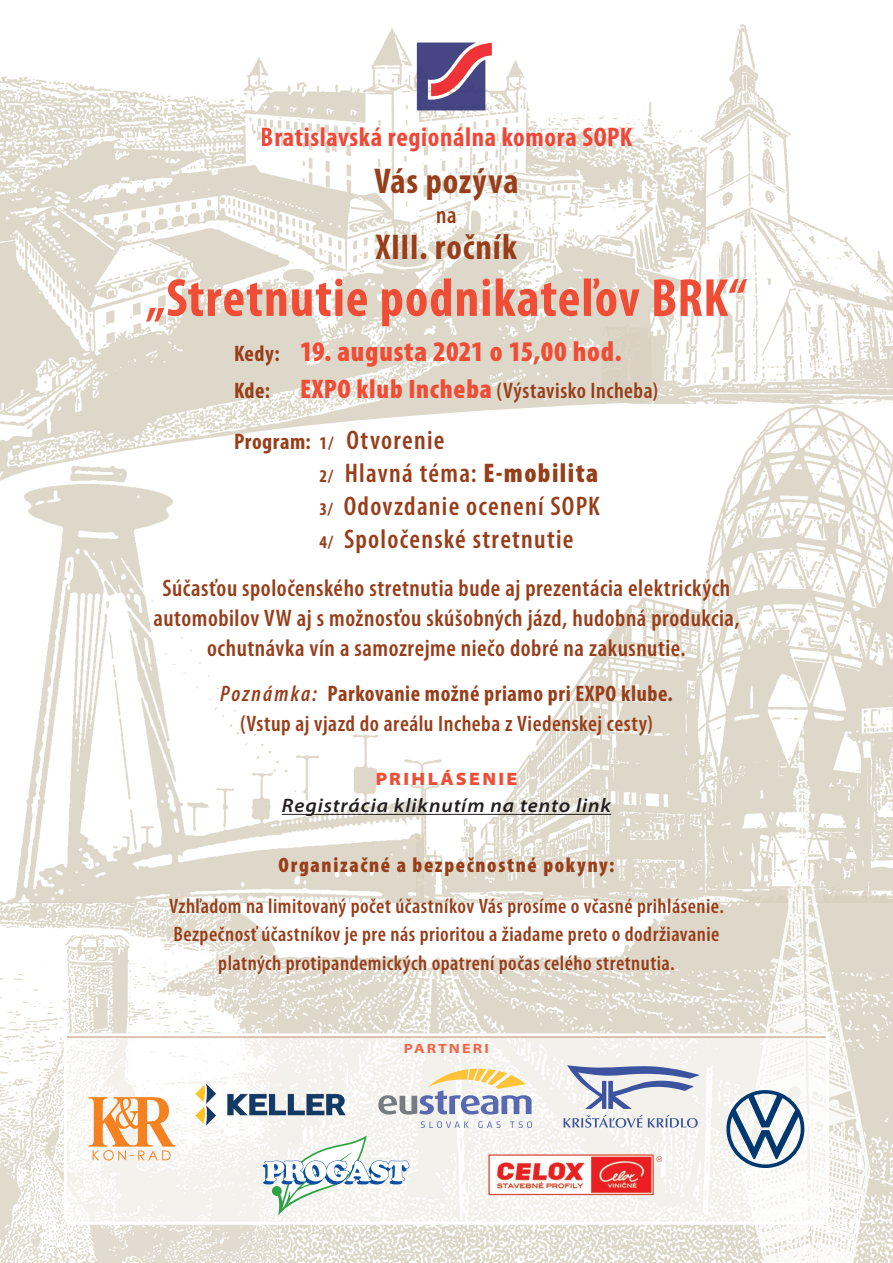
<style>
.page{position:relative;width:893px;height:1263px;background:#fff}
.page>*{position:absolute;margin:0;border:0;box-sizing:border-box;transform-origin:0 0}
.t1{font:700 condensed 54px "Myriad Pro";letter-spacing:.02em;color:#ef4d35}
.t2{font:700 condensed 36px "Myriad Pro";letter-spacing:.02em;color:#973e1a}
.t3{font:900 condensed 28.5px "Myriad Pro";letter-spacing:.025em;color:#ef4d35}
.t4{font:600 condensed 27px/33px "Myriad Pro";letter-spacing:.045em;color:#973e1a}
.t5{font:700 condensed 27px "Myriad Pro";letter-spacing:.025em;color:#ef3e2e}
.t6{font:600 condensed 24px/30px "Myriad Pro";letter-spacing:.025em;color:#973e1a;text-align:center}
.t7{font:600 condensed 22.5px/30px "Myriad Pro";letter-spacing:.025em;color:#973e1a;text-align:center}
.t8{font:600 condensed 21px/28.5px "Myriad Pro";letter-spacing:.025em;color:#973e1a;text-align:center}
.t9{font:900 condensed 21px "Myriad Pro";letter-spacing:.08em;color:#973e1a}
.t10{font:italic 600 semi-expanded 19.5px "Myriad Pro";letter-spacing:.045em;color:#231f20}
.t11{font:900 semi-expanded 18px "Myriad Pro";letter-spacing:.13em;color:#ef4d35}
.t12{font:700 semi-expanded 13.5px "Myriad Pro";letter-spacing:.135em;color:#f26648;scale:1.1 1}
.s1{font-weight:700;font-size:22.5px;color:#973e1a}
.s2{font-weight:700}
.s3{font-weight:900;font-size:27px;color:#ef4d35}
.s4{font-weight:700;font-size:22.5px}
.s5{font-weight:700;font-size:18px}
.s6{font-weight:900}
.s7{font-style:italic}
</style>
<div class="page">
<img style="left:0;top:28px;width:603px;height:428px">
<img style="left:603px;top:24px;width:290px;height:373px">
<img style="left:0;top:456px;width:401px;height:446px">
<img style="left:401px;top:397px;width:492px;height:486px">
<img style="left:278px;top:883px;width:615px;height:380px">
<img style="left:734px;top:700px;width:146px;height:563px">
<img style="left:0;top:902px;width:278px;height:361px">
<svg style="left:417px;top:43px;width:75px;height:67px;background:#866289"></svg>
<hr style="left:282px;top:814px;width:329px;height:1px;background:#231f20">
<svg style="left:62px;top:1032px;width:769px;height:194px"></svg>
<svg style="left:88px;top:1097px;width:87px;height:63px"></svg>
<svg style="left:726px;top:1090px;width:78px;height:78px"></svg>
<svg style="left:378px;top:1069px;width:153px;height:45px"></svg>
<svg style="left:421px;top:1121px;width:48px;height:7px"></svg>
<svg style="left:478px;top:1121px;width:22px;height:7px"></svg>
<svg style="left:510px;top:1121px;width:22px;height:7px"></svg>
<img style="left:195px;top:1082px;width:152px;height:45px">
<svg style="left:567px;top:1065px;width:133px;height:44px;background:#b7bed3"></svg>
<svg style="left:563px;top:1115px;width:135px;height:13px;background:#c4c9d9"></svg>
<svg style="left:263px;top:1135px;width:146px;height:81px"></svg>
<img style="left:482px;top:1147px;width:184px;height:53px">
<p class="t5" style="left:261px;top:122px;width:373px">Bratislavská regionálna komora SOPK</p>
<h2 class="t2" style="left:374px;top:161px;width:146px">Vás pozýva</h2>
<p class="t6" style="left:436px;top:200px;width:22px">na</p>
<h2 class="t2" style="left:376px;top:227px;width:143px">XIII. ročník</h2>
<h1 class="t1" style="left:146px;top:268px;width:602px">„Stretnutie podnikateľov BRK“</h1>
<h3 class="t3" style="left:234px;top:335px;width:389px"><span class="s1">Kedy:</span> 19. augusta 2021 o 15,00 hod.</h3>
<p class="t7" style="left:234px;top:376px;width:426px"><span class="s2">Kde:</span> <span class="s3">EXPO klub Incheba</span> (Výstavisko Incheba)</p>
<p class="t4" style="left:320px;top:424px;width:282px;text-indent:-86px"><span class="s4">Program:</span> <span class="s5">1/</span> Otvorenie<br><span class="s5">2/</span> Hlavná téma: <span class="s6">E-mobilita<br></span><span class="s5">3/</span> Odovzdanie ocenení SOPK<br><span class="s5">4/</span> Spoločenské stretnutie</p>
<p class="t6" style="left:153px;top:574px;width:588px">Súčasťou spoločenského stretnutia bude aj prezentácia elektrických automobilov VW aj s možnosťou skúšobných jázd, hudobná produkcia, ochutnávka vín a samozrejme niečo dobré na zakusnutie.</p>
<p class="t7" style="left:220px;top:679px;width:454px"><span class="s7">Poznámka:</span> <span class="s2">Parkovanie možné priamo pri EXPO klube. </span>(Vstup aj vjazd do areálu Incheba z Viedenskej cesty)</p>
<p class="t11" style="left:376px;top:769px;width:143px">PRIHLÁSENIE</p>
<p class="t10" style="left:282px;top:795px;width:331px">Registrácia kliknutím na tento link</p>
<p class="t9" style="left:279px;top:854px;width:337px">Organizačné a bezpečnostné pokyny:</p>
<p class="t8" style="left:169px;top:892px;width:556px">Vzhľadom na limitovaný počet účastníkov Vás prosíme o včasné prihlásenie.<br>Bezpečnosť účastníkov je pre nás prioritou a žiadame preto o dodržiavanie platných protipandemických opatrení počas celého stretnutia.</p>
<p class="t12" style="left:404px;top:1040px;width:79px">PARTNERI</p>
</div>
